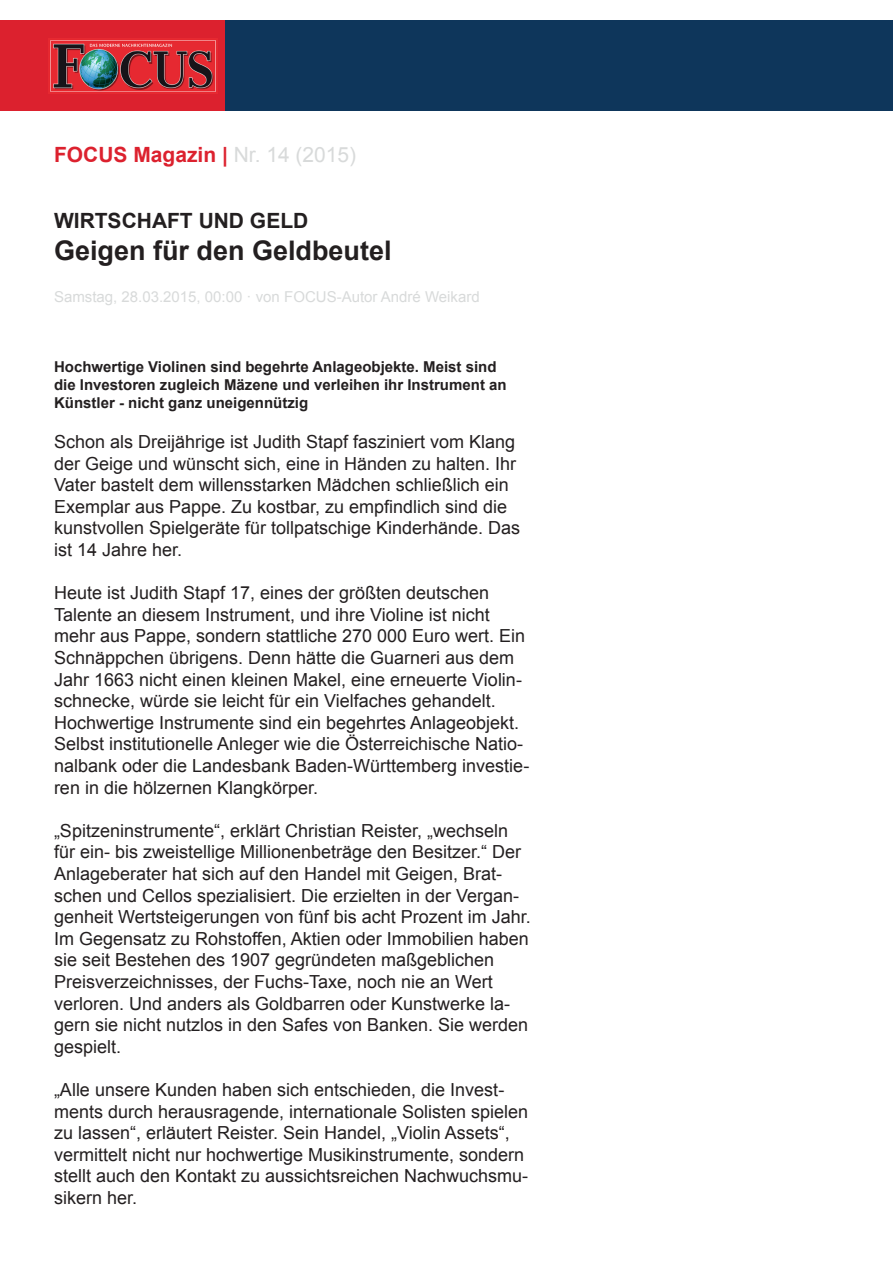
<style>
.page{position:relative;width:893px;height:1263px;background:#fff}
.page>*{position:absolute;margin:0;border:0;box-sizing:border-box;transform-origin:0 0}
.t1{font:700 27px "Arial";color:#231f20}
.t2{font:700 21px "Arial";color:#dc212e}
.t3{font:700 21px "Arial";color:#231f20}
.t4{font:18px/21.6px "Arial";color:#231f20}
.t5{font:700 15px/18px "Arial";color:#231f20}
.t6{font:15px "Arial";color:#d8dada}
.s1{font-weight:400;color:#d8dada}
</style>
<div class="page">
<div style="left:0;top:21px;width:225px;height:90px;background:#dc212e"></div>
<div style="left:225px;top:21px;width:668px;height:90px;background:#0e365b"></div>
<img style="left:50px;top:40px;width:166px;height:52px">
<p class="t2" style="left:54px;top:140px;width:304px">FOCUS Magazin | <span class="s1">Nr. 14 (2015)</span></p>
<p class="t3" style="left:54px;top:206px;width:256px">WIRTSCHAFT UND GELD</p>
<h1 class="t1" style="left:54px;top:232px;width:339px">Geigen für den Geldbeutel</h1>
<p class="t6" style="left:54px;top:286px;width:427px">Samstag, 28.03.2015, 00:00 · von FOCUS-Autor André Weikard</p>
<p class="t5" style="left:54px;top:358px;width:454px">Hochwertige Violinen sind begehrte Anlageobjekte. Meist sind die Investoren zugleich Mäzene und verleihen ihr Instrument an<br>Künstler - nicht ganz uneigennützig</p>
<p class="t4" style="left:54px;top:431px;width:468px">Schon als Dreijährige ist Judith Stapf fasziniert vom Klang der Geige und wünscht sich, eine in Händen zu halten. Ihr Vater bastelt dem willensstarken Mädchen schließlich ein Exemplar aus Pappe. Zu kostbar, zu empfindlich sind die kunstvollen Spielgeräte für tollpatschige Kinderhände. Das ist 14 Jahre her.</p>
<p class="t4" style="left:54px;top:582px;width:477px">Heute ist Judith Stapf 17, eines der größten deutschen Talente an diesem Instrument, und ihre Violine ist nicht mehr aus Pappe, sondern stattliche 270 000 Euro wert. Ein Schnäppchen übrigens. Denn hätte die Guarneri aus dem Jahr 1663 nicht einen kleinen Makel, eine erneuerte Violin&shy;schnecke, würde sie leicht für ein Vielfaches gehandelt.<br>Hochwertige Instrumente sind ein begehrtes Anlageobjekt.<br>Selbst institutionelle Anleger wie die Österreichische Natio&shy;nalbank oder die Landesbank Baden-Württemberg investie&shy;ren in die hölzernen Klangkörper.</p>
<p class="t4" style="left:54px;top:820px;width:478px">„Spitzeninstrumente“, erklärt Christian Reister, „wechseln für ein- bis zweistellige Millionenbeträge den Besitzer.“ Der Anlageberater hat sich auf den Handel mit Geigen, Brat&shy;schen und Cellos spezialisiert. Die erzielten in der Vergan&shy;genheit Wertsteigerungen von fünf bis acht Prozent im Jahr.<br>Im Gegensatz zu Rohstoffen, Aktien oder Immobilien haben sie seit Bestehen des 1907 gegründeten maßgeblichen Preisverzeichnisses, der Fuchs-Taxe, noch nie an Wert verloren. Und anders als Goldbarren oder Kunstwerke la&shy;gern sie nicht nutzlos in den Safes von Banken. Sie werden gespielt.</p>
<p class="t4" style="left:54px;top:1079px;width:476px">„Alle unsere Kunden haben sich entschieden, die Invest&shy;ments durch herausragende, internationale Solisten spielen zu lassen“, erläutert Reister. Sein Handel, „Violin Assets“, vermittelt nicht nur hochwertige Musikinstrumente, sondern stellt auch den Kontakt zu aussichtsreichen Nachwuchsmu&shy;sikern her.</p>
</div>
